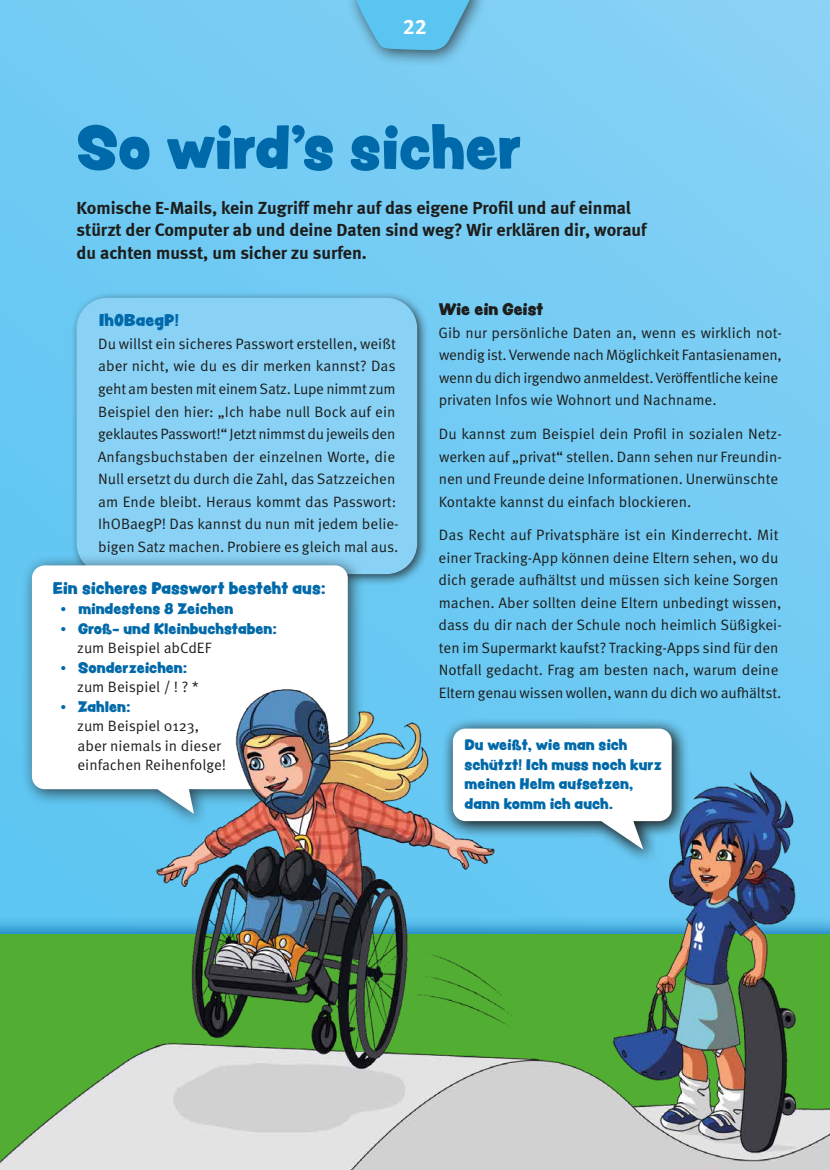
<style>
.page{position:relative;width:830px;height:1170px;background:#fff}
.page>*{position:absolute;margin:0;border:0;box-sizing:border-box;transform-origin:0 0}
.t1{font:54px "Peachy Keen JF";color:#0069a9}
.t2{font:21px "Meta Bold LF Caps";color:#fff}
.t3{font:700 18px/22.5px "Meta";color:#1d1d1b}
.t4{font:15px/22.5px "Meta Pro Norm";color:#1d1d1b}
.t5{font:15px "Peachy Keen JF";color:#0069a9}
.t6{font:15px "Peachy Keen JF";color:#1d1d1b}
.t7{font:13.5px/19.5px "Peachy Keen JF";color:#0069a9}
</style>
<div class="page">
<div style="left:0;top:0;width:829px;height:1169px;background:linear-gradient(to right,#6dcaf3,#7ecef5)"></div>
<div style="left:71px;top:292px;width:358px;height:294px;background:#1d1d1b;opacity:.75"></div>
<div style="left:77px;top:298px;width:340px;height:276px;background:#89d2f6;border-radius:31px"></div>
<div style="left:21px;top:554px;width:344px;height:275px;background:#1d1d1b;opacity:.75"></div>
<svg style="left:32px;top:565px;width:315px;height:70px"></svg>
<div style="left:345px;top:0;width:142px;height:67px;background:#1d1d1b;opacity:.75"></div>
<svg style="left:354px;top:0;width:118px;height:50px;background:#5fbee8"></svg>
<img style="left:0;top:635px;width:829px;height:534px">
<h2 class="t2" style="left:403px;top:15px;width:25px">22</h2>
<h1 class="t1" style="left:77px;top:106px;width:446px">So wird’s sicher</h1>
<p class="t3" style="left:77px;top:196px;width:571px">Komische E-Mails, kein Zugriff mehr auf das eigene Profil und auf einmal stürzt der Computer ab und deine Daten sind weg? Wir erklären dir, worauf du achten musst, um sicher zu surfen.</p>
<p class="t5" style="left:99px;top:309px;width:81px">Ih0BaegP!</p>
<p class="t4" style="left:98px;top:331px;width:302px">Du willst ein sicheres Passwort erstellen, weißt aber nicht, wie du es dir merken kannst? Das geht am besten mit einem Satz. Lupe nimmt zum Beispiel den hier: „Ich habe null Bock auf ein geklautes Passwort!“ Jetzt nimmst du jeweils den Anfangsbuchstaben der einzelnen Worte, die Null ersetzt du durch die Zahl, das Satzzeichen am Ende bleibt. Heraus kommt das Passwort:<br>IhOBaegP! Das kannst du nun mit jedem belie&shy;bigen Satz machen. Probiere es gleich mal aus.</p>
<p class="t5" style="left:53px;top:577px;width:274px">Ein sicheres Passwort besteht aus:</p>
<p class="t7" style="left:60px;top:598px;width:174px">• mindestens 8 Zeichen</p>
<p class="t7" style="left:60px;top:618px;width:218px">• Groß- und Kleinbuchstaben:</p>
<p class="t4" style="left:77px;top:635px;width:135px">zum Beispiel abCdEF</p>
<p class="t7" style="left:60px;top:657px;width:128px">• Sonderzeichen:</p>
<p class="t4" style="left:77px;top:674px;width:123px">zum Beispiel / ! ? *</p>
<p class="t7" style="left:60px;top:696px;width:72px">• Zahlen:</p>
<p class="t4" style="left:77px;top:715px;width:150px;line-height:19.5px">zum Beispiel 0123, aber niemals in dieser einfachen Reihenfolge!</p>
<p class="t6" style="left:438px;top:298px;width:106px">Wie ein Geist</p>
<p class="t4" style="left:438px;top:320px;width:345px">Gib nur persönliche Daten an, wenn es wirklich not&shy;wendig ist. Verwende nach Möglichkeit Fantasienamen, wenn du dich irgendwo anmeldest. Veröffentliche keine privaten Infos wie Wohnort und Nachname.</p>
<p class="t4" style="left:438px;top:421px;width:344px">Du kannst zum Beispiel dein Profil in sozialen Netz&shy;werken auf „privat“ stellen. Dann sehen nur Freundin&shy;nen und Freunde deine Informationen. Unerwünschte Kontakte kannst du einfach blockieren.</p>
<p class="t4" style="left:438px;top:523px;width:344px">Das Recht auf Privatsphäre ist ein Kinderrecht. Mit einer Tracking-App können deine Eltern sehen, wo du dich gerade aufhältst und müssen sich keine Sorgen machen. Aber sollten deine Eltern unbedingt wissen, dass du dir nach der Schule noch heimlich Süßigkei&shy;ten im Supermarkt kaufst? Tracking-Apps sind für den Notfall gedacht. Frag am besten nach, warum deine Eltern genau wissen wollen, wann du dich wo aufhältst.</p>
<p class="t7" style="left:464px;top:735px;width:199px">Du weißt, wie man sich schützt! Ich muss noch kurz meinen Helm aufsetzen, dann komm ich auch.</p>
</div>
